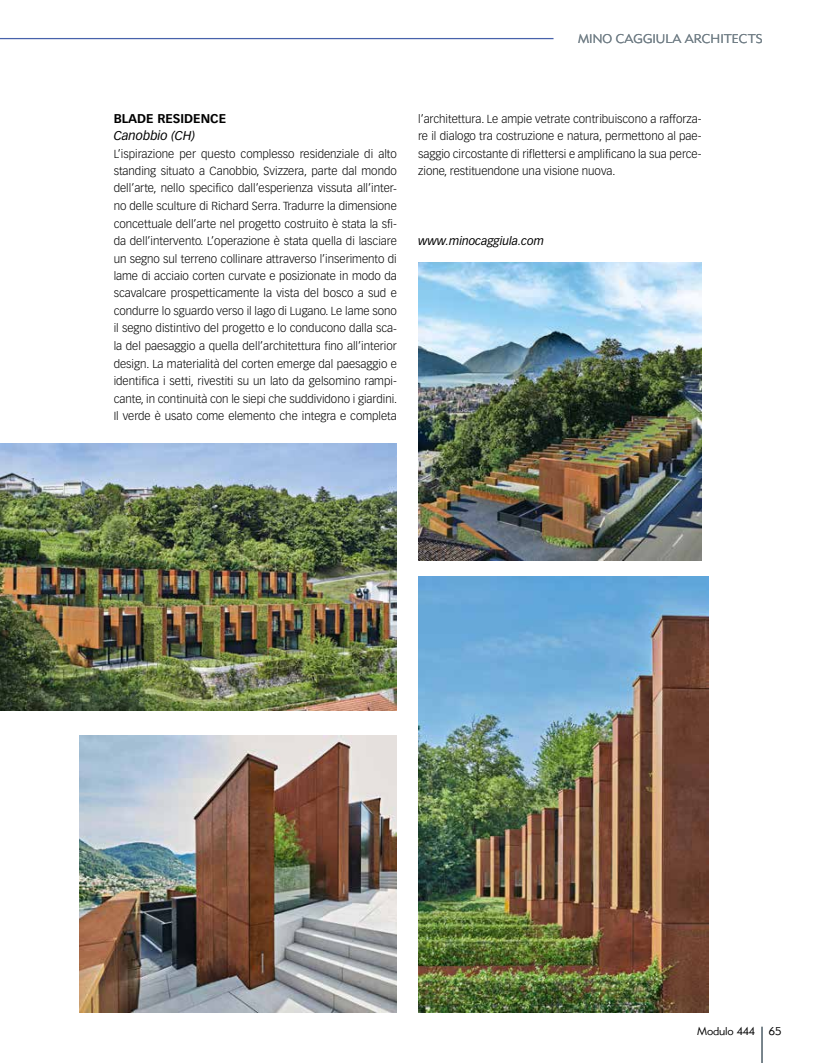
<style>
.page{position:relative;width:815px;height:1063px;background:#fff}
.page>*{position:absolute;margin:0;border:0;box-sizing:border-box;transform-origin:0 0}
.t1{font:12.5px "Metro Lite LT Two";color:#717e86}
.t2{font:700 12.5px "Vectora LT Std";color:#000}
.t3{font:italic 12.5px "Vectora LT Std";letter-spacing:.005em;color:#000}
.t4{font:300 11.5px/17.5px "Vectora LT Std";color:#000;text-align:justify}
.t5{font:italic 11.5px "Vectora LT Std";color:#000}
.t6{font:11.25px "Metro Lite LT Two";letter-spacing:-.015em;color:#000}
</style>
<div class="page">
<hr style="left:761px;top:1027px;width:2px;height:36px;background:#717e86">
<img style="left:418px;top:262px;width:284px;height:298px">
<img style="left:0;top:443px;width:397px;height:268px">
<img style="left:418px;top:577px;width:290px;height:435px">
<img style="left:79px;top:735px;width:318px;height:277px">
<hr style="left:0;top:38px;width:554px;height:1px;background:#4762ab">
<p class="t1" style="left:578px;top:31px;width:186px">MINO CAGGIULA ARCHITECTS</p>
<p class="t2" style="left:114px;top:110px;width:114px">BLADE RESIDENCE</p>
<p class="t3" style="left:114px;top:128px;width:83px">Canobbio (CH)</p>
<p class="t4" style="left:114px;top:145px;width:285px">L’ispirazione per questo complesso residenziale di alto standing situato a Canobbio, Svizzera, parte dal mondo dell’arte, nello specifico dall’esperienza vissuta all’inter&shy;no delle sculture di Richard Serra. Tradurre la dimensione concettuale dell’arte nel progetto costruito è stata la sfi&shy;da dell’intervento. L’operazione è stata quella di lasciare un segno sul terreno collinare attraverso l’inserimento di lame di acciaio corten curvate e posizionate in modo da scavalcare prospetticamente la vista del bosco a sud e condurre lo sguardo verso il lago di Lugano. Le lame sono il segno distintivo del progetto e lo conducono dalla sca&shy;la del paesaggio a quella dell’architettura fino all’interior design. La materialità del corten emerge dal paesaggio e identifica i setti, rivestiti su un lato da gelsomino rampi&shy;cante, in continuità con le siepi che suddividono i giardini.<br>Il verde è usato come elemento che integra e completa</p>
<p class="t4" style="left:418px;top:110px;width:285px">l’architettura. Le ampie vetrate contribuiscono a rafforza&shy;re il dialogo tra costruzione e natura, permettono al pae&shy;saggio circostante di riflettersi e amplificano la sua perce&shy;zione, restituendone una visione nuova.</p>
<p class="t5" style="left:418px;top:234px;width:127px">www.minocaggiula.com</p>
<p class="t6" style="left:697px;top:1025px;width:86px">Modulo 444 65</p>
</div>
